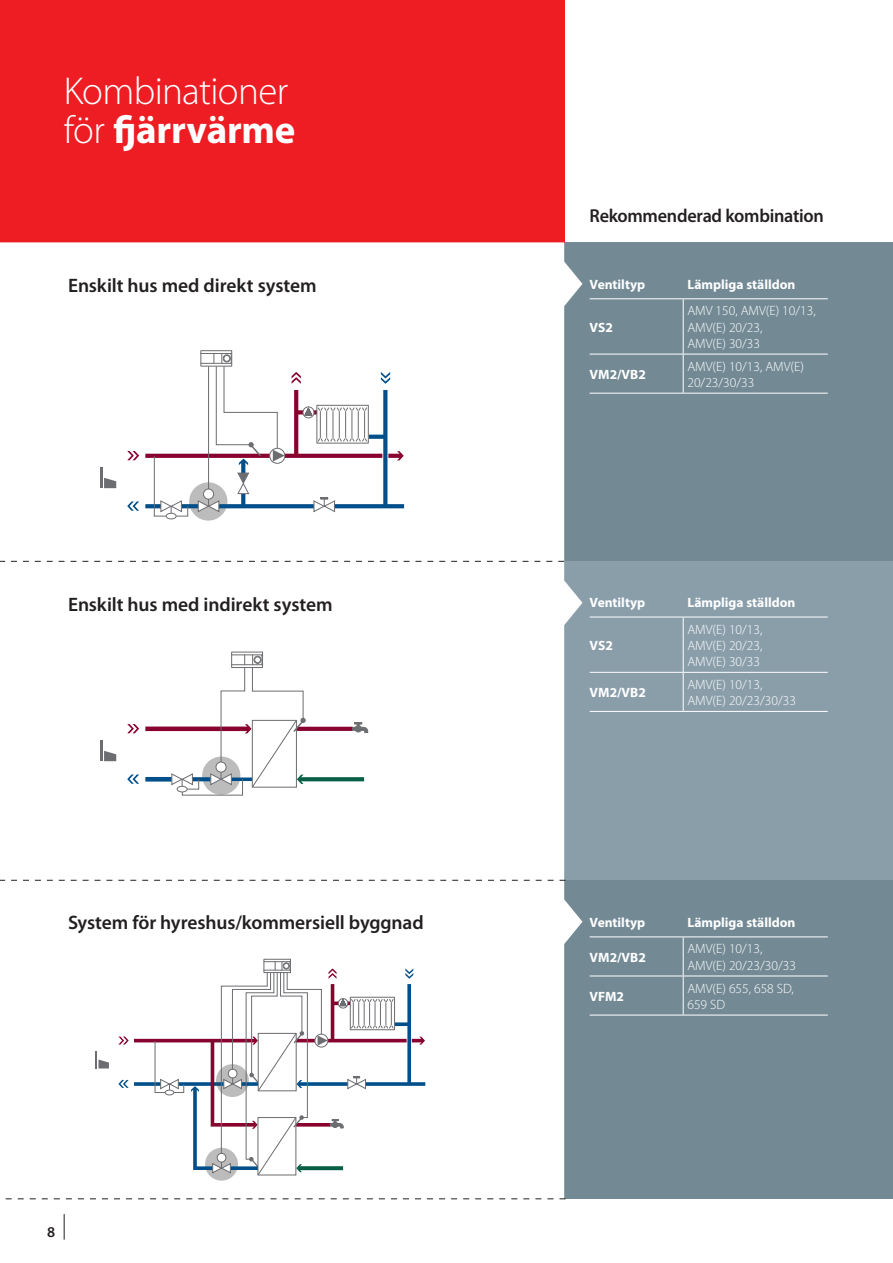
<style>
.page{position:relative;width:893px;height:1263px;background:#fff}
.page>*{position:absolute;margin:0;border:0;box-sizing:border-box;transform-origin:0 0}
.t1{font:300 39px/39px "Myriad Pro";letter-spacing:-.02em;color:#fff}
.t2{font:600 19.5px "Myriad Pro";letter-spacing:-.005em;color:#231f20}
.t3{font:600 18.75px "Myriad Pro";letter-spacing:-.015em;color:#231f20}
.t4{font:600 15px "Myriad Pro";color:#231f20}
.t5{font:300 13.5px/16.2px "Myriad Pro";color:#fff}
.t6{font:700 13.5px "Myriad Pro";color:#fff}
.s1{font-weight:700}
</style>
<div class="page">
<div style="left:564px;top:242px;width:329px;height:319px;background:#738a95"></div>
<div style="left:564px;top:561px;width:329px;height:319px;background:#8a9eaa"></div>
<div style="left:564px;top:880px;width:329px;height:319px;background:#738a95"></div>
<div style="left:0;top:0;width:564px;height:242px;background:#ee1d23"></div>
<hr style="left:683px;top:617px;width:1px;height:55px;background:#fff">
<hr style="left:590px;top:711px;width:93px;height:1px;background:#fff">
<hr style="left:683px;top:711px;width:145px;height:1px;background:#fff">
<hr style="left:683px;top:673px;width:1px;height:38px;background:#fff">
<hr style="left:590px;top:617px;width:93px;height:1px;background:#fff">
<hr style="left:683px;top:617px;width:145px;height:1px;background:#fff">
<hr style="left:590px;top:672px;width:93px;height:1px;background:#fff">
<hr style="left:683px;top:672px;width:145px;height:1px;background:#fff">
<hr style="left:683px;top:299px;width:1px;height:55px;background:#fff">
<hr style="left:590px;top:393px;width:93px;height:1px;background:#fff">
<hr style="left:683px;top:393px;width:145px;height:1px;background:#fff">
<hr style="left:683px;top:354px;width:1px;height:39px;background:#fff">
<hr style="left:590px;top:298px;width:93px;height:1px;background:#fff">
<hr style="left:683px;top:298px;width:145px;height:1px;background:#fff">
<hr style="left:590px;top:354px;width:93px;height:1px;background:#fff">
<hr style="left:683px;top:354px;width:145px;height:1px;background:#fff">
<hr style="left:683px;top:937px;width:1px;height:38px;background:#fff">
<hr style="left:590px;top:1015px;width:93px;height:1px;background:#fff">
<hr style="left:683px;top:1015px;width:145px;height:1px;background:#fff">
<hr style="left:683px;top:976px;width:1px;height:39px;background:#fff">
<hr style="left:590px;top:936px;width:93px;height:1px;background:#fff">
<hr style="left:683px;top:936px;width:145px;height:1px;background:#fff">
<hr style="left:590px;top:975px;width:93px;height:1px;background:#fff">
<hr style="left:683px;top:975px;width:145px;height:1px;background:#fff">
<svg style="left:0;top:242px;width:582px;height:956px"></svg>
<svg style="left:189px;top:482px;width:38px;height:39px"></svg>
<svg style="left:369px;top:435px;width:14px;height:4px"></svg>
<svg style="left:298px;top:410px;width:5px;height:4px"></svg>
<div style="left:316px;top:405px;width:53px;height:38px;border:1px solid #6c6d70"></div>
<div style="left:303px;top:407px;width:11px;height:11px;background:#747376;border-radius:50%"></div>
<div style="left:303px;top:406px;width:11px;height:12px;border:1px solid #6c6d70;border-radius:50%"></div>
<svg style="left:304px;top:407px;width:64px;height:35px"></svg>
<svg style="left:335px;top:504px;width:69px;height:4px"></svg>
<svg style="left:145px;top:504px;width:9px;height:4px"></svg>
<svg style="left:241px;top:465px;width:4px;height:7px"></svg>
<svg style="left:241px;top:494px;width:4px;height:10px"></svg>
<svg style="left:188px;top:504px;width:10px;height:4px"></svg>
<svg style="left:220px;top:504px;width:93px;height:4px"></svg>
<svg style="left:294px;top:390px;width:4px;height:64px"></svg>
<svg style="left:397px;top:451px;width:7px;height:9px"></svg>
<svg style="left:145px;top:454px;width:256px;height:4px"></svg>
<div style="left:203px;top:489px;width:11px;height:10px;background:#fff;border-radius:50%"></div>
<div style="left:203px;top:489px;width:11px;height:10px;border:1px solid #6c6d70;border-radius:50%"></div>
<svg style="left:198px;top:499px;width:22px;height:14px"></svg>
<svg style="left:382px;top:449px;width:6px;height:14px"></svg>
<svg style="left:383px;top:390px;width:4px;height:116px"></svg>
<svg style="left:313px;top:497px;width:22px;height:16px"></svg>
<div style="left:166px;top:513px;width:10px;height:6px;background:#fff;border-radius:50%"></div>
<div style="left:166px;top:513px;width:11px;height:6px;border:1px solid #6c6d70;border-radius:50%"></div>
<svg style="left:237px;top:472px;width:13px;height:22px"></svg>
<hr style="left:100px;top:468px;width:2px;height:20px;background:#6c6d70">
<svg style="left:104px;top:478px;width:12px;height:10px"></svg>
<svg style="left:127px;top:451px;width:12px;height:9px"></svg>
<svg style="left:127px;top:501px;width:12px;height:10px"></svg>
<svg style="left:381px;top:372px;width:9px;height:12px"></svg>
<svg style="left:292px;top:372px;width:9px;height:12px"></svg>
<svg style="left:154px;top:456px;width:34px;height:60px"></svg>
<hr style="left:208px;top:366px;width:1px;height:123px;background:#6c6d70">
<div style="left:201px;top:351px;width:31px;height:15px;background:#fff"></div>
<div style="left:200px;top:350px;width:32px;height:16px;border:1px solid #6c6d70"></div>
<hr style="left:201px;top:353px;width:31px;height:1px;background:#6c6d70">
<hr style="left:201px;top:363px;width:31px;height:1px;background:#6c6d70">
<svg style="left:214px;top:353px;width:71px;height:112px"></svg>
<div style="left:224px;top:355px;width:6px;height:7px;border:1px solid #6c6d70;border-radius:50%"></div>
<svg style="left:306px;top:777px;width:58px;height:4px"></svg>
<hr style="left:145px;top:777px;width:27px;height:4px;background:#004f8a">
<div style="left:145px;top:726px;width:104px;height:5px;background:#88032d"></div>
<svg style="left:351px;top:722px;width:17px;height:11px"></svg>
<svg style="left:306px;top:727px;width:46px;height:4px"></svg>
<hr style="left:100px;top:741px;width:2px;height:20px;background:#6c6d70">
<svg style="left:104px;top:751px;width:12px;height:10px"></svg>
<svg style="left:127px;top:724px;width:12px;height:9px"></svg>
<svg style="left:127px;top:774px;width:12px;height:10px"></svg>
<div style="left:231px;top:652px;width:32px;height:16px;border:1px solid #6c6d70"></div>
<svg style="left:171px;top:654px;width:135px;height:141px"></svg>
<svg style="left:205px;top:1148px;width:33px;height:33px"></svg>
<svg style="left:395px;top:1022px;width:12px;height:4px"></svg>
<div style="left:350px;top:997px;width:45px;height:33px;border:1px solid #6c6d70"></div>
<svg style="left:394px;top:1082px;width:31px;height:4px"></svg>
<svg style="left:134px;top:1082px;width:21px;height:4px"></svg>
<svg style="left:184px;top:1082px;width:7px;height:4px"></svg>
<hr style="left:134px;top:1039px;width:122px;height:3px;background:#88032d">
<svg style="left:419px;top:1037px;width:6px;height:8px"></svg>
<hr style="left:291px;top:1039px;width:132px;height:3px;background:#88032d">
<svg style="left:411px;top:1035px;width:1px;height:12px"></svg>
<svg style="left:407px;top:984px;width:4px;height:100px"></svg>
<div style="left:165px;top:1090px;width:9px;height:5px;border:1px solid #6c6d70;border-radius:50%"></div>
<svg style="left:95px;top:1051px;width:14px;height:17px"></svg>
<svg style="left:118px;top:1036px;width:11px;height:8px"></svg>
<svg style="left:118px;top:1080px;width:11px;height:8px"></svg>
<svg style="left:405px;top:968px;width:8px;height:11px"></svg>
<div style="left:264px;top:959px;width:27px;height:14px;border:1px solid #6c6d70"></div>
<svg style="left:191px;top:961px;width:203px;height:215px"></svg>
<svg style="left:155px;top:1041px;width:29px;height:52px"></svg>
<svg style="left:0;top:561px;width:564px;height:1px"></svg>
<svg style="left:0;top:880px;width:566px;height:1px"></svg>
<svg style="left:5px;top:1198px;width:561px;height:1px"></svg>
<svg style="left:64px;top:1214px;width:1px;height:25px"></svg>
<h1 class="t1" style="left:64px;top:72px;width:233px">Kombinationer för <span class="s1">fjärrvärme</span></h1>
<h2 class="t2" style="left:68px;top:273px;width:250px">Enskilt hus med direkt system</h2>
<h2 class="t2" style="left:68px;top:592px;width:266px">Enskilt hus med indirekt system</h2>
<h2 class="t2" style="left:68px;top:910px;width:357px">System för hyreshus/kommersiell byggnad</h2>
<p class="t4" style="left:47px;top:1223px;width:10px">8</p>
<h3 class="t3" style="left:590px;top:204px;width:236px">Rekommenderad kombination</h3>
<p class="t6" style="left:590px;top:276px;width:57px">Ventiltyp</p>
<p class="t6" style="left:687px;top:276px;width:110px">Lämpliga ställdon</p>
<p class="t6" style="left:590px;top:318px;width:25px">VS2</p>
<p class="t5" style="left:687px;top:303px;width:130px">AMV 150, AMV(E) 10/13,<br>AMV(E) 20/23,<br>AMV(E) 30/33</p>
<p class="t6" style="left:590px;top:365px;width:58px">VM2/VB2</p>
<p class="t5" style="left:687px;top:358px;width:118px">AMV(E) 10/13, AMV(E)<br>20/23/30/33</p>
<p class="t6" style="left:590px;top:594px;width:57px">Ventiltyp</p>
<p class="t6" style="left:687px;top:594px;width:110px">Lämpliga ställdon</p>
<p class="t6" style="left:590px;top:636px;width:25px">VS2</p>
<p class="t5" style="left:687px;top:621px;width:77px;text-align:justify">AMV(E) 10/13, AMV(E) 20/23, AMV(E) 30/33</p>
<p class="t6" style="left:590px;top:683px;width:58px">VM2/VB2</p>
<p class="t5" style="left:687px;top:676px;width:110px">AMV(E) 10/13,<br>AMV(E) 20/23/30/33</p>
<p class="t6" style="left:590px;top:914px;width:57px">Ventiltyp</p>
<p class="t6" style="left:687px;top:914px;width:110px">Lämpliga ställdon</p>
<p class="t6" style="left:590px;top:948px;width:58px">VM2/VB2</p>
<p class="t5" style="left:687px;top:941px;width:110px">AMV(E) 10/13,<br>AMV(E) 20/23/30/33</p>
<p class="t6" style="left:590px;top:987px;width:36px">VFM2</p>
<p class="t5" style="left:687px;top:980px;width:108px">AMV(E) 655, 658 SD,<br>659 SD</p>
</div>
